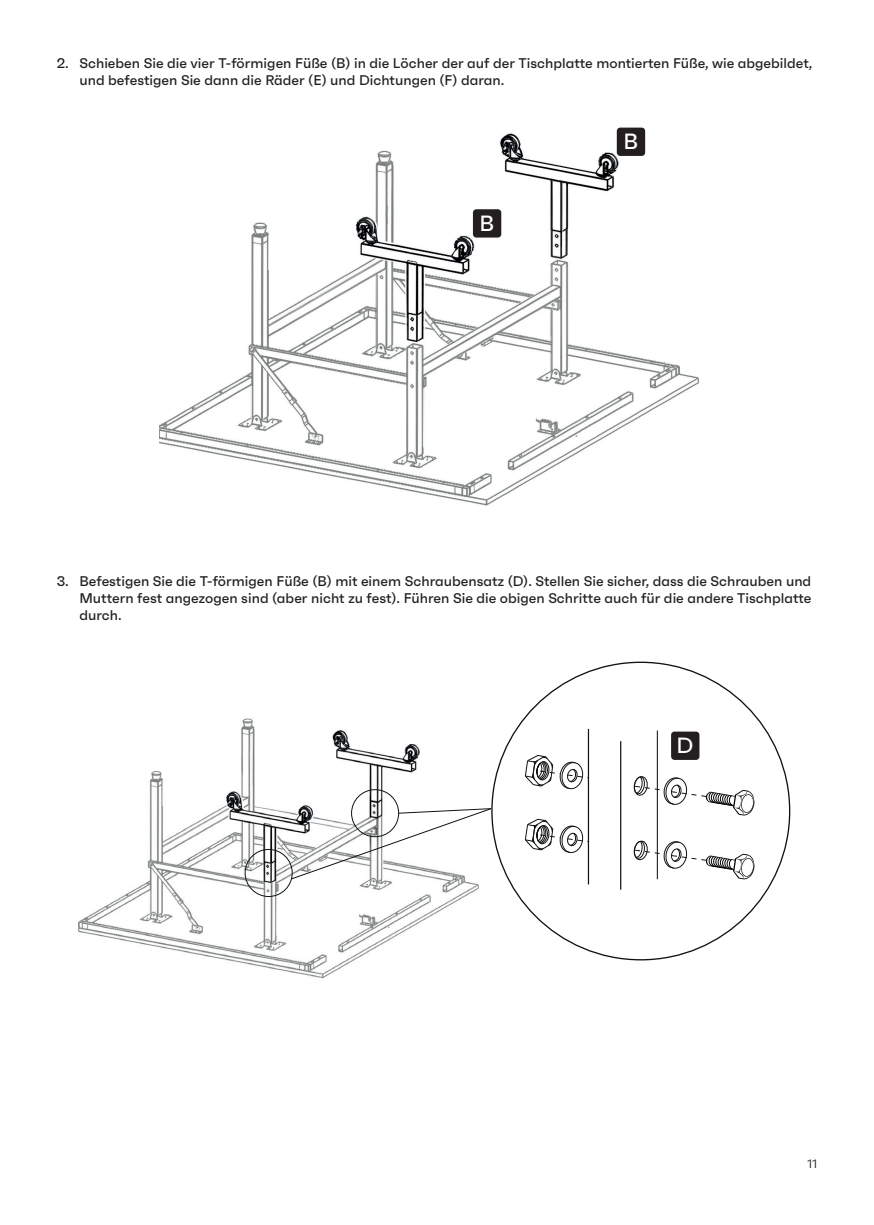
<style>
.page{position:relative;width:874px;height:1225px;background:#fff}
.page>*{position:absolute;margin:0;border:0;box-sizing:border-box;transform-origin:0 0}
.t1{font:500 22px "Faktum";color:#fff}
.t2{font:500 14px/16.8px "Faktum";color:#231f20}
.t3{font:12px "Faktum";color:#231f20}
</style>
<div class="page">
<img style="left:159px;top:131px;width:540px;height:375px">
<img style="left:78px;top:718px;width:401px;height:261px">
<hr style="left:587px;top:729px;width:1px;height:155px;background:#101314">
<hr style="left:619px;top:741px;width:2px;height:148px;background:#101314">
<hr style="left:656px;top:730px;width:1px;height:149px;background:#101314">
<svg style="left:525px;top:755px;width:229px;height:125px"></svg>
<div style="left:245px;top:849px;width:47px;height:48px;border:1px solid #101314;border-radius:50%"></div>
<svg style="left:290px;top:808px;width:201px;height:71px"></svg>
<div style="left:472px;top:209px;width:29px;height:28px;background:#231f20;border-radius:3px"></div>
<div style="left:616px;top:128px;width:28px;height:28px;background:#231f20;border-radius:3px"></div>
<div style="left:670px;top:731px;width:29px;height:29px;background:#231f20;border-radius:3px"></div>
<p class="t2" style="left:79px;top:56px;width:734px;text-indent:-23px">2. Schieben Sie die vier T-förmigen Füße (B) in die Löcher der auf der Tischplatte montierten Füße, wie abgebildet, und befestigen Sie dann die Räder (E) und Dichtungen (F) daran.</p>
<h1 class="t1" style="left:479px;top:215px;width:16px">B</h1>
<h1 class="t1" style="left:623px;top:134px;width:16px">B</h1>
<p class="t2" style="left:79px;top:574px;width:733px;text-align:justify;text-indent:-23px">3. Befestigen Sie die T-förmigen Füße (B) mit einem Schraubensatz (D). Stellen Sie sicher, dass die Schrauben und Muttern fest angezogen sind (aber nicht zu fest). Führen Sie die obigen Schritte auch für die andere Tischplatte durch.</p>
<h1 class="t1" style="left:676px;top:737px;width:18px">D</h1>
<p class="t3" style="left:806px;top:1159px;width:11px">11</p>
</div>
